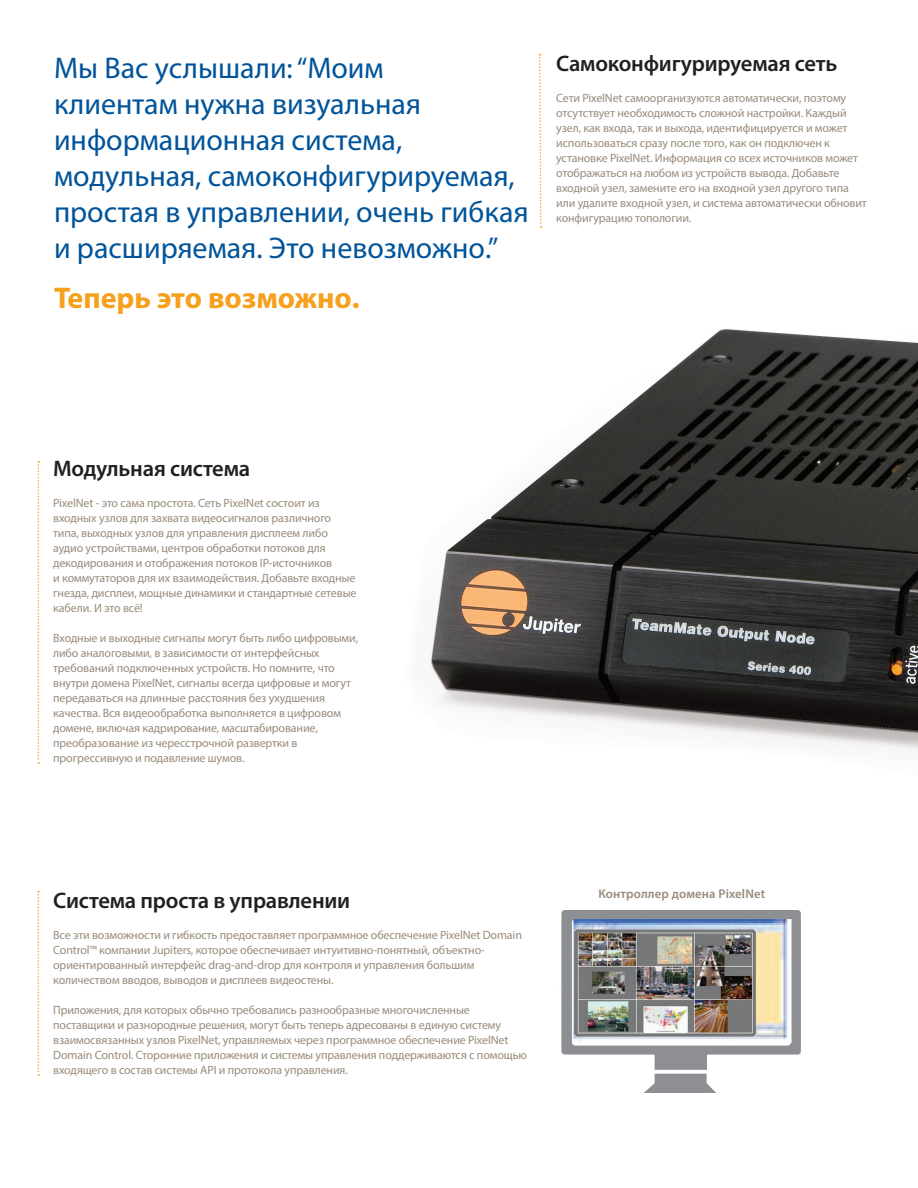
<style>
.page{position:relative;width:918px;height:1188px;background:#fff}
.page>*{position:absolute;margin:0;border:0;box-sizing:border-box;transform-origin:0 0}
.t1{font:30px/36px "Myriad Pro";color:#01549a}
.t2{font:700 30px "Myriad Pro";color:#f6a01b}
.t3{font:600 22.5px "Myriad Pro";letter-spacing:-.01em;color:#231f20}
.t4{font:600 12.75px "Myriad Pro";letter-spacing:.01em;color:#998b7d}
.t5{font:12px/15px "Myriad Pro";letter-spacing:-.01em;color:#998b7d}
</style>
<div class="page">
<img style="left:430px;top:329px;width:488px;height:582px">
<img style="left:559px;top:911px;width:242px;height:181px">
<svg style="left:539px;top:54px;width:3px;height:174px"></svg>
<svg style="left:38px;top:461px;width:1px;height:303px"></svg>
<svg style="left:37px;top:891px;width:2px;height:185px"></svg>
<h1 class="t1" style="left:54px;top:49px;width:476px">Мы Вас услышали: “Моим<br>клиентам нужна визуальная информационная система, модульная, самоконфигурируемая, простая в управлении, очень гибкая и расширяемая. Это невозможно.”</h1>
<h1 class="t2" style="left:54px;top:278px;width:307px">Теперь это возможно.</h1>
<h2 class="t3" style="left:556px;top:49px;width:283px">Самоконфигурируемая сеть</h2>
<p class="t5" style="left:556px;top:90px;width:312px">Сети PixelNet самоорганизуются автоматически, поэтому отсутствует необходимость сложной настройки. Каждый узел, как входа, так и выхода, идентифицируется и может использоваться сразу после того, как он подключен к установке PixelNet. Информация со всех источников может отображаться на любом из устройств вывода. Добавьте входной узел, замените его на входной узел другого типа или удалите входной узел, и система автоматически обновит конфигурацию топологии.</p>
<h2 class="t3" style="left:53px;top:454px;width:199px">Модульная система</h2>
<p class="t5" style="left:53px;top:495px;width:305px">PixelNet - это сама простота. Сеть PixelNet состоит из входных узлов для захвата видеосигналов различного типа, выходных узлов для управления дисплеем либо аудио устройствами, центров обработки потоков для декодирования и отображения потоков IP-источников<br>и коммутаторов для их взаимодействия. Добавьте входные гнезда, дисплеи, мощные динамики и стандартные сетевые кабели. И это всё!</p>
<p class="t5" style="left:53px;top:630px;width:306px">Входные и выходные сигналы могут быть либо цифровыми, либо аналоговыми, в зависимости от интерфейсных требований подключенных устройств. Но помните, что внутри домена PixelNet, сигналы всегда цифровые и могут передаваться на длинные расстояния без ухудшения качества. Вся видеообработка выполняется в цифровом домене, включая кадрирование, масштабирование, преобразование из чересстрочной развертки в прогрессивную и подавление шумов.</p>
<h2 class="t3" style="left:53px;top:886px;width:299px">Система проста в управлении</h2>
<p class="t5" style="left:53px;top:927px;width:470px">Все эти возможности и гибкость предоставляет программное обеспечение PixelNet Domain Control™ компании Jupiters, которое обеспечивает интуитивно-понятный, объектно&shy;ориентированный интерфейс drag-and-drop для контроля и управления большим количеством вводов, выводов и дисплеев видеостены.</p>
<p class="t5" style="left:53px;top:1002px;width:475px">Приложения, для которых обычно требовались разнообразные многочисленные поставщики и разнородные решения, могут быть теперь адресованы в единую систему взаимосвязанных узлов PixelNet, управляемых через программное обеспечение PixelNet Domain Control. Сторонние приложения и системы управления поддерживаются с помощью входящего в состав системы API и протокола управления.</p>
<p class="t4" style="left:599px;top:886px;width:168px">Контроллер домена PixelNet</p>
</div>
